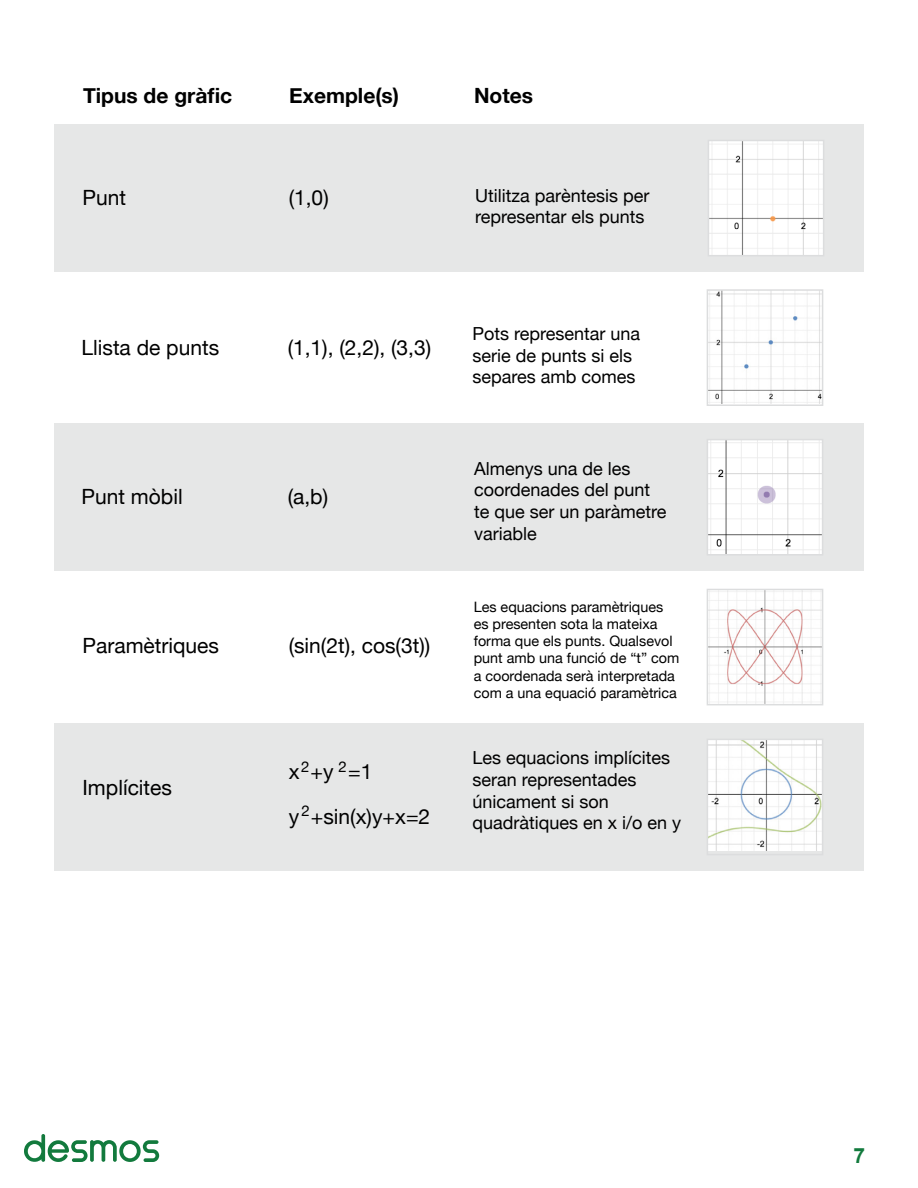
<style>
.page{position:relative;width:918px;height:1188px;background:#fff}
.page>*{position:absolute;margin:0;border:0;box-sizing:border-box;transform-origin:0 0}
.t1{font:21px "Helvetica Neue";color:#000}
.t2{font:700 21px "Helvetica Neue";color:#000}
.t3{font:700 21px "Arial";color:#127a3d}
.t4{font:18px/21.6px "Helvetica Neue";color:#000}
.t5{font:15px "Helvetica Neue";color:#000}
.t6{font:14.4px/17.2px "Helvetica Neue";color:#000}
</style>
<div class="page">
<svg style="left:24px;top:1134px;width:135px;height:28px"></svg>
<div style="left:54px;top:124px;width:810px;height:148px;background:#e6e7e7"></div>
<div style="left:54px;top:423px;width:810px;height:148px;background:#e6e7e7"></div>
<div style="left:54px;top:723px;width:810px;height:148px;background:#e6e7e7"></div>
<img style="left:711px;top:143px;width:110px;height:110px">
<div style="left:708px;top:140px;width:116px;height:116px;border:2px solid #dcddde"></div>
<img style="left:710px;top:442px;width:110px;height:111px">
<div style="left:707px;top:439px;width:116px;height:117px;border:2px solid #dcddde"></div>
<img style="left:710px;top:592px;width:110px;height:110px">
<div style="left:707px;top:589px;width:116px;height:116px;border:2px solid #dcddde"></div>
<img style="left:710px;top:742px;width:110px;height:108px">
<div style="left:707px;top:739px;width:116px;height:116px;border:2px solid #dcddde"></div>
<img style="left:710px;top:292px;width:110px;height:111px">
<div style="left:707px;top:289px;width:116px;height:117px;border:2px solid #dcddde"></div>
<p class="t2" style="left:83px;top:79px;width:151px">Tipus de gràfic</p>
<p class="t2" style="left:289px;top:79px;width:111px">Exemple(s)</p>
<p class="t2" style="left:474px;top:79px;width:61px">Notes</p>
<p class="t1" style="left:83px;top:182px;width:45px">Punt</p>
<p class="t1" style="left:289px;top:182px;width:42px">(1,0)</p>
<p class="t4" style="left:475px;top:185px;width:176px">Utilitza parèntesis per representar els punts</p>
<p class="t1" style="left:82px;top:333px;width:139px">Llista de punts</p>
<p class="t1" style="left:288px;top:333px;width:145px">(1,1), (2,2), (3,3)</p>
<p class="t4" style="left:473px;top:324px;width:169px">Pots representar una serie de punts si els separes amb comes</p>
<p class="t1" style="left:82px;top:482px;width:103px">Punt mòbil</p>
<p class="t1" style="left:288px;top:482px;width:42px">(a,b)</p>
<p class="t4" style="left:474px;top:459px;width:194px">Almenys una de les coordenades del punt te que ser un paràmetre variable</p>
<p class="t1" style="left:83px;top:630px;width:138px">Paramètriques</p>
<p class="t1" style="left:289px;top:630px;width:143px">(sin(2t), cos(3t))</p>
<p class="t6" style="left:474px;top:599px;width:207px">Les equacions paramètriques es presenten sota la mateixa forma que els punts. Qualsevol punt amb una funció de “t” com a coordenada serà interpretada com a una equació paramètrica</p>
<p class="t1" style="left:83px;top:773px;width:91px">Implícites</p>
<p class="t5" style="left:301px;top:756px;width:10px">2</p>
<p class="t5" style="left:338px;top:756px;width:10px">2</p>
<p class="t5" style="left:302px;top:799px;width:10px">2</p>
<p class="t1" style="left:289px;top:756px;width:85px">x +y =1</p>
<p class="t1" style="left:289px;top:801px;width:143px">y +sin(x)y+x=2</p>
<p class="t4" style="left:473px;top:748px;width:210px">Les equacions implícites seran representades únicament si son quadràtiques en x i/o en y</p>
<p class="t3" style="left:853px;top:1142px;width:13px">7</p>
</div>
